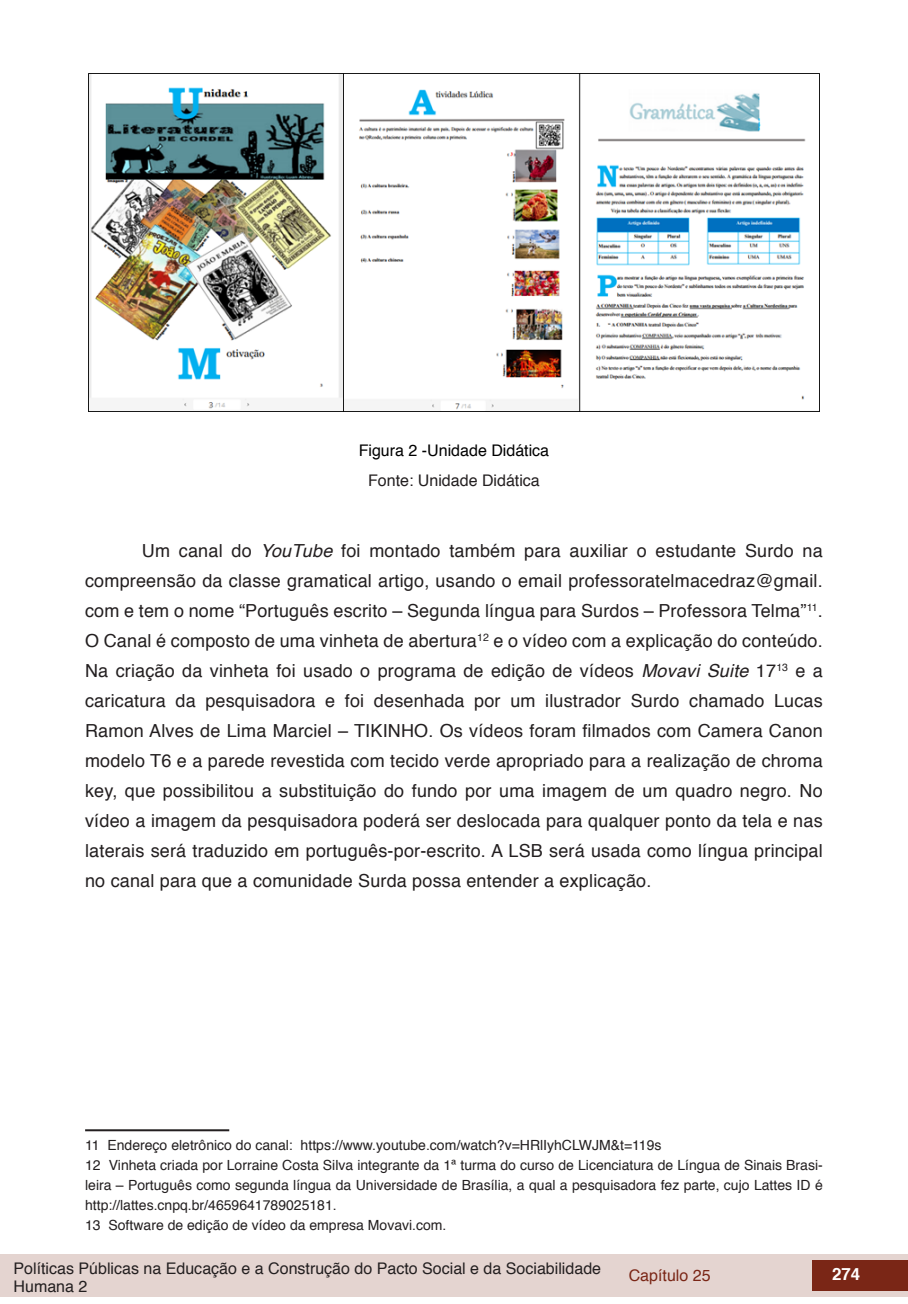
<style>
.page{position:relative;width:908px;height:1304px;background:#fff}
.page>*{position:absolute;margin:0;border:0;box-sizing:border-box;transform-origin:0 0}
.txt{font:18px/30px "Helvetica";letter-spacing:.01em;color:#231f20;text-align:justify}
.t1{font:700 16.8px "Helvetica";color:#fff}
.fonte_tab_gra_imag{font:16px/18.2px "Helvetica";color:#231f20}
.info_tab_graf_imag{font:16px "Helvetica";color:#000}
.t2{font:16px "Helvetica";color:#7a2616}
.nota_rdp{font:14px/20px "Helvetica";color:#231f20;text-align:justify}
.s1{font-style:italic}
</style>
<div class="page">
<div style="left:0;top:1254px;width:906px;height:43px;background:#e4d4d0"></div>
<div style="left:812px;top:1261px;width:95px;height:30px;background:#7a2616"></div>
<img style="left:88px;top:74px;width:731px;height:338px">
<hr style="left:85px;top:1129px;width:144px;height:2px;background:#231f20">
<p class="info_tab_graf_imag" style="left:358px;top:438px;width:192px">Figura 2 -Unidade Didática</p>
<p class="fonte_tab_gra_imag" style="left:368px;top:471px;width:173px">Fonte: Unidade Didática</p>
<p class="txt" style="left:85px;top:536px;width:739px;text-indent:57px">Um canal do <span class="s1">YouTube</span> foi montado também para auxiliar o estudante Surdo na compreensão da classe gramatical artigo, usando o email professoratelmacedraz@gmail. com e tem o nome “Português escrito – Segunda língua para Surdos – Professora Telma”<sup>11</sup>.<br>O Canal é composto de uma vinheta de abertura<sup>12</sup> e o vídeo com a explicação do conteúdo.<br>Na criação da vinheta foi usado o programa de edição de vídeos <span class="s1">Movavi Suite</span> 17<sup>13</sup> e a caricatura da pesquisadora e foi desenhada por um ilustrador Surdo chamado Lucas Ramon Alves de Lima Marciel – TIKINHO. Os vídeos foram filmados com Camera Canon modelo T6 e a parede revestida com tecido verde apropriado para a realização de chroma key, que possibilitou a substituição do fundo por uma imagem de um quadro negro. No vídeo a imagem da pesquisadora poderá ser deslocada para qualquer ponto da tela e nas laterais será traduzido em português-por-escrito. A LSB será usada como língua principal no canal para que a comunidade Surda possa entender a explicação.</p>
<p class="nota_rdp" style="left:85px;top:1136px;width:577px">11 Endereço eletrônico do canal: https://www.youtube.com/watch?v=HRlIyhCLWJM&amp;t=119s</p>
<p class="nota_rdp" style="left:85px;top:1156px;width:739px">12 Vinheta criada por Lorraine Costa Silva integrante da 1ª turma do curso de Licenciatura de Língua de Sinais Brasi&shy;leira – Português como segunda língua da Universidade de Brasília, a qual a pesquisadora fez parte, cujo Lattes ID é http://lattes.cnpq.br/4659641789025181.</p>
<p class="nota_rdp" style="left:85px;top:1216px;width:363px">13 Software de edição de vídeo da empresa Movavi.com.</p>
<p class="fonte_tab_gra_imag" style="left:14px;top:1260px;width:588px">Políticas Públicas na Educação e a Construção do Pacto Social e da Sociabilidade<br>Humana 2</p>
<p class="t2" style="left:628px;top:1263px;width:83px">Capítulo 25</p>
<p class="t1" style="left:831px;top:1261px;width:30px">274</p>
</div>
